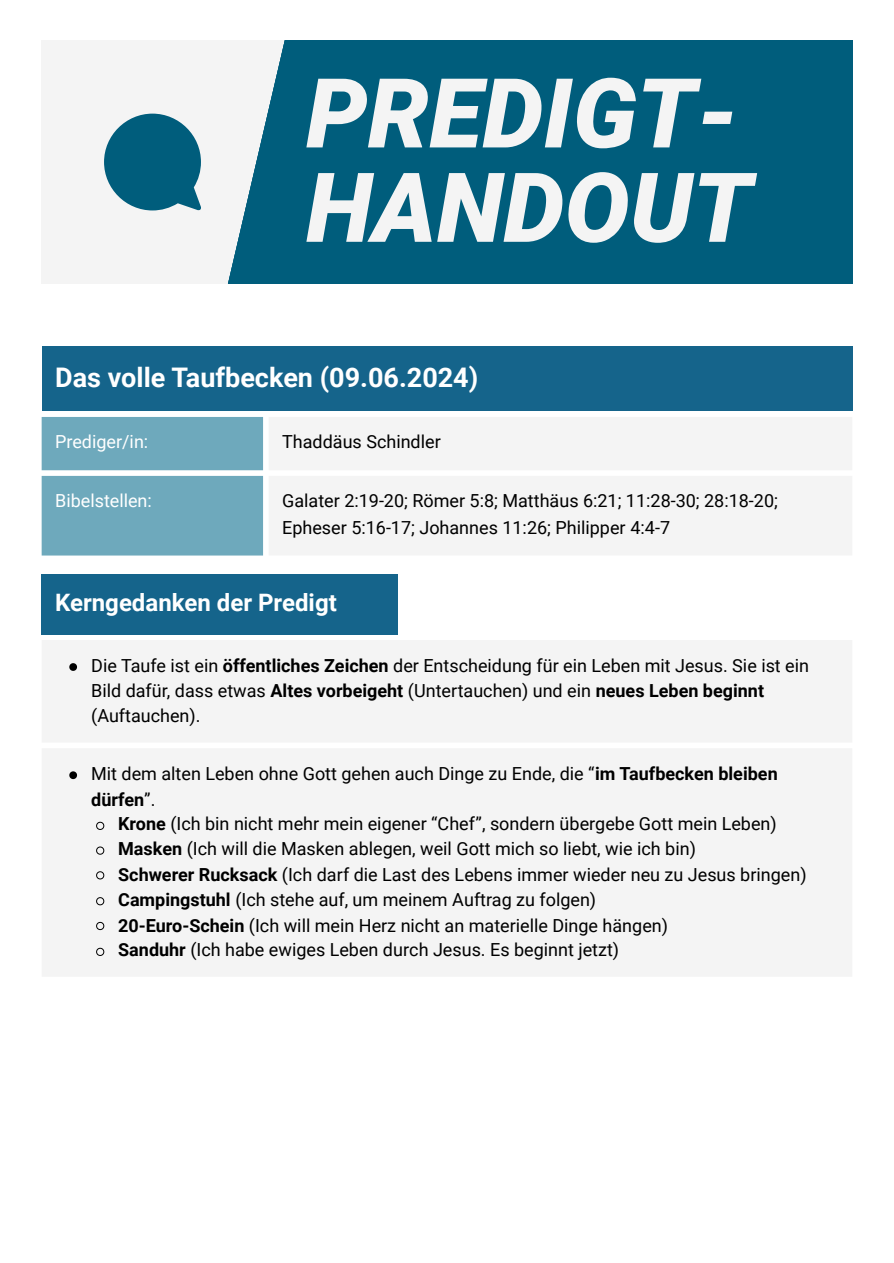
<style>
.page{position:relative;width:894px;height:1263px;background:#fff}
.page>*{position:absolute;margin:0;border:0;box-sizing:border-box;transform-origin:0 0}
.t1{font:italic 900 96.6px "Roboto";color:#f4f4f4}
.t2{font:700 27px "Roboto";color:#fff}
.t3{font:700 24px "Roboto";color:#fff}
.t4{font:18px/25.3px "Roboto";color:#000}
.t5{font:18px "Roboto";color:#fff}
.s1{font-weight:700}
</style>
<div class="page">
<div style="left:42px;top:40px;width:810px;height:244px;background:#005d7c"></div>
<svg style="left:42px;top:40px;width:243px;height:244px;fill:#f4f4f4"></svg>
<svg style="left:104px;top:114px;width:97px;height:96px"></svg>
<div style="left:42px;top:346px;width:810px;height:65px;background:#15648b"></div>
<div style="left:42px;top:417px;width:221px;height:138px;background:#6ea9bc"></div>
<div style="left:269px;top:417px;width:583px;height:138px;background:#f4f4f4"></div>
<div style="left:42px;top:574px;width:356px;height:60px;background:#15648b"></div>
<div style="left:42px;top:640px;width:810px;height:336px;background:#f4f4f4"></div>
<svg style="left:69px;top:663px;width:8px;height:8px"></svg>
<svg style="left:69px;top:771px;width:8px;height:8px"></svg>
<svg style="left:96px;top:821px;width:8px;height:9px"></svg>
<svg style="left:96px;top:846px;width:8px;height:9px"></svg>
<svg style="left:96px;top:871px;width:8px;height:9px"></svg>
<svg style="left:96px;top:897px;width:8px;height:8px"></svg>
<svg style="left:96px;top:922px;width:8px;height:8px"></svg>
<svg style="left:96px;top:947px;width:8px;height:9px"></svg>
<p class="t1" style="left:306px;top:58px;width:434px">PREDIGT-</p>
<p class="t1" style="left:306px;top:152px;width:447px">HANDOUT</p>
<p class="t2" style="left:55px;top:362px;width:424px">Das volle Taufbecken (09.06.2024)</p>
<p class="t5" style="left:55px;top:432px;width:95px">Prediger/in:</p>
<p class="t4" style="left:282px;top:430px;width:160px">Thaddäus Schindler</p>
<p class="t5" style="left:55px;top:491px;width:98px">Bibelstellen:</p>
<p class="t4" style="left:282px;top:488px;width:497px;line-height:27px">Galater 2:19-20; Römer 5:8; Matthäus 6:21; 11:28-30; 28:18-20;<br>Epheser 5:16-17; Johannes 11:26; Philipper 4:4-7</p>
<p class="t3" style="left:55px;top:589px;width:283px">Kerngedanken der Predigt</p>
<p class="t4" style="left:91px;top:653px;width:719px">Die Taufe ist ein <span class="s1">öffentliches Zeichen</span> der Entscheidung für ein Leben mit Jesus. Sie ist ein<br>Bild dafür, dass etwas <span class="s1">Altes vorbeigeht</span> (Untertauchen) und ein <span class="s1">neues Leben beginnt </span>(Auftauchen).</p>
<p class="t4" style="left:91px;top:761px;width:687px;line-height:25.8px">Mit dem alten Leben ohne Gott gehen auch Dinge zu Ende, die “<span class="s1">im Taufbecken bleiben dürfen</span>”.</p>
<p class="t4" style="left:118px;top:811px;width:660px"><span class="s1">Krone</span> (Ich bin nicht mehr mein eigener “Chef”, sondern übergebe Gott mein Leben)</p>
<p class="t4" style="left:118px;top:836px;width:579px"><span class="s1">Masken</span> (Ich will die Masken ablegen, weil Gott mich so liebt, wie ich bin)</p>
<p class="t4" style="left:118px;top:862px;width:689px"><span class="s1">Schwerer Rucksack</span> (Ich darf die Last des Lebens immer wieder neu zu Jesus bringen)</p>
<p class="t4" style="left:118px;top:887px;width:479px"><span class="s1">Campingstuhl</span> (Ich stehe auf, um meinem Auftrag zu folgen)</p>
<p class="t4" style="left:118px;top:913px;width:551px"><span class="s1">20-Euro-Schein</span> (Ich will mein Herz nicht an materielle Dinge hängen)</p>
<p class="t4" style="left:118px;top:937px;width:502px"><span class="s1">Sanduhr</span> (Ich habe ewiges Leben durch Jesus. Es beginnt jetzt)</p>
</div>
